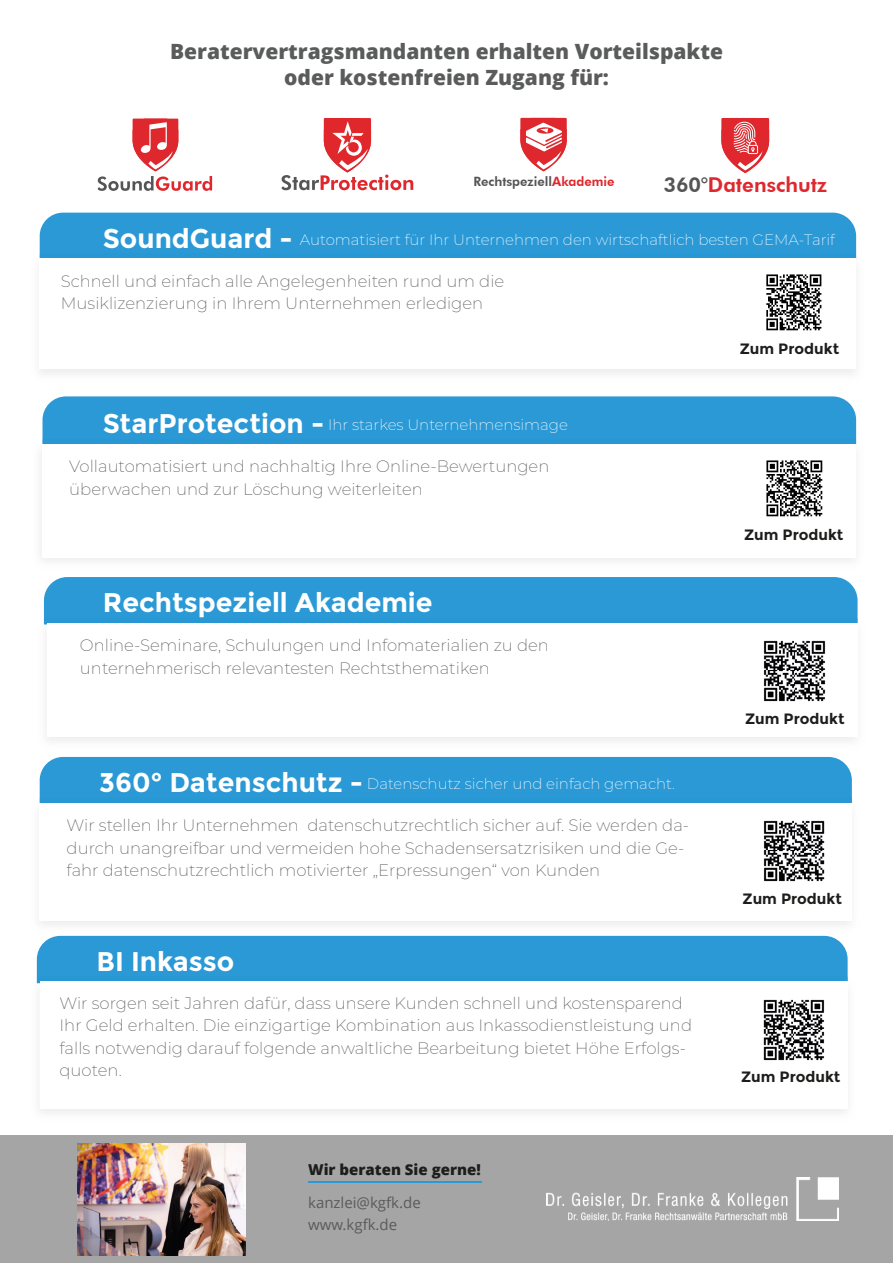
<style>
.page{position:relative;width:893px;height:1263px;background:#fff}
.page>*{position:absolute;margin:0;border:0;box-sizing:border-box;transform-origin:0 0}
.t1{font:700 27px "Montserrat";color:#fff}
.t2{font:800 21px/25.2px "Open Sans";color:#5a5b5b;text-align:center}
.t3{font:800 20.55px "Futura BT";color:#df272d}
.t4{font:200 16.5px/22.5px "Montserrat";color:#5a5b5b}
.t5{font:200 15px "Montserrat";color:#fff}
.t6{font:700 15px "Montserrat";color:#1d1d1b}
.t7{font:15px/21.6px "Open Sans";color:#5a5b5b}
.t8{font:800 15px "Open Sans";color:#1d1d1b}
.t9{font:800 12.9px "Futura BT";color:#565555}
.s1{color:#df282d}
.s2{color:#565555}
.s3{font-weight:700;font-size:27px}
</style>
<div class="page">
<div style="left:0;top:1135px;width:892px;height:128px;background:#a6a5a6"></div>
<img style="left:78px;top:1143px;width:168px;height:112px">
<img style="left:547px;top:1178px;width:292px;height:43px">
<hr style="left:308px;top:1181px;width:174px;height:1px;background:#2a99d6">
<svg style="left:98px;top:119px;width:114px;height:72px"></svg>
<div style="left:40px;top:213px;width:816px;height:40px;background:#2a99d6"></div>
<div style="left:40px;top:253px;width:816px;height:5px;background:#2898d5"></div>
<img style="left:766px;top:274px;width:56px;height:57px">
<svg style="left:281px;top:118px;width:132px;height:72px"></svg>
<svg style="left:520px;top:118px;width:47px;height:53px"></svg>
<div style="left:43px;top:396px;width:813px;height:43px;background:#2a99d6"></div>
<div style="left:43px;top:439px;width:813px;height:5px;background:#2897d4"></div>
<img style="left:766px;top:460px;width:57px;height:57px">
<div style="left:44px;top:577px;width:813px;height:41px;background:#2a99d6"></div>
<div style="left:43px;top:618px;width:815px;height:123px;background:#f2f2f2"></div>
<div style="left:44px;top:618px;width:813px;height:6px;background:#2897d4"></div>
<div style="left:47px;top:623px;width:810px;height:114px;background:#fff"></div>
<img style="left:763px;top:640px;width:63px;height:62px">
<div style="left:40px;top:757px;width:812px;height:41px;background:#2a99d6"></div>
<div style="left:40px;top:798px;width:812px;height:5px;background:#2897d4"></div>
<img style="left:763px;top:820px;width:62px;height:62px">
<div style="left:37px;top:936px;width:811px;height:41px;background:#2a99d6"></div>
<img style="left:37px;top:977px;width:811px;height:6px">
<div style="left:40px;top:982px;width:808px;height:127px;background:#fff"></div>
<img style="left:763px;top:999px;width:62px;height:62px">
<svg style="left:721px;top:118px;width:48px;height:55px"></svg>
<p class="t2" style="left:170px;top:38px;width:554px">Beratervertragsmandanten erhalten Vorteilspakte oder kostenfreien Zugang für:</p>
<p class="t9" style="left:474px;top:173px;width:142px">Rechtspeziell<span class="s1">Akademie</span></p>
<p class="t3" style="left:663px;top:172px;width:165px"><span class="s2">360°</span>Datenschutz</p>
<p class="t5" style="left:103px;top:230px;width:734px"><span class="s3">SoundGuard -</span> Automatisiert für Ihr Unternehmen den wirtschaftlich besten GEMA-Tarif</p>
<p class="t4" style="left:61px;top:269px;width:445px">Schnell und einfach alle Angelegenheiten rund um die<br>Musiklizenzierung in Ihrem Unternehmen erledigen</p>
<p class="t6" style="left:740px;top:339px;width:101px">Zum Produkt</p>
<p class="t5" style="left:103px;top:415px;width:467px"><span class="s3">StarProtection -</span> Ihr starkes Unternehmensimage</p>
<p class="t4" style="left:69px;top:454px;width:482px">Vollautomatisiert und nachhaltig Ihre Online-Bewertungen überwachen und zur Löschung weiterleiten</p>
<h1 class="t1" style="left:103px;top:587px;width:331px">Rechtspeziell Akademie</h1>
<p class="t4" style="left:80px;top:634px;width:471px">Online-Seminare, Schulungen und Infomaterialien zu den unternehmerisch relevantesten Rechtsthematiken</p>
<p class="t5" style="left:99px;top:774px;width:577px"><span class="s3">360° Datenschutz -</span> Datenschutz sicher und einfach gemacht.</p>
<p class="t4" style="left:67px;top:813px;width:624px">Wir stellen Ihr Unternehmen datenschutzrechtlich sicher auf. Sie werden da&shy;durch unangreifbar und vermeiden hohe Schadensersatzrisiken und die Ge&shy;fahr datenschutzrechtlich motivierter „Erpressungen“ von Kunden</p>
<h1 class="t1" style="left:97px;top:946px;width:139px">BI Inkasso</h1>
<p class="t4" style="left:60px;top:991px;width:634px">Wir sorgen seit Jahren dafür, dass unsere Kunden schnell und kostensparend Ihr Geld erhalten. Die einzigartige Kombination aus Inkassodienstleistung und falls notwendig darauf folgende anwaltliche Bearbeitung bietet Höhe Erfolgs&shy;quoten.</p>
<p class="t8" style="left:308px;top:1158px;width:174px">Wir beraten Sie gerne!</p>
<p class="t7" style="left:308px;top:1192px;width:114px">kanzlei@kgfk.de www.kgfk.de</p>
<p class="t6" style="left:744px;top:526px;width:101px">Zum Produkt</p>
<p class="t6" style="left:745px;top:709px;width:101px">Zum Produkt</p>
<p class="t6" style="left:743px;top:889px;width:101px">Zum Produkt</p>
<p class="t6" style="left:741px;top:1068px;width:101px">Zum Produkt</p>
</div>
